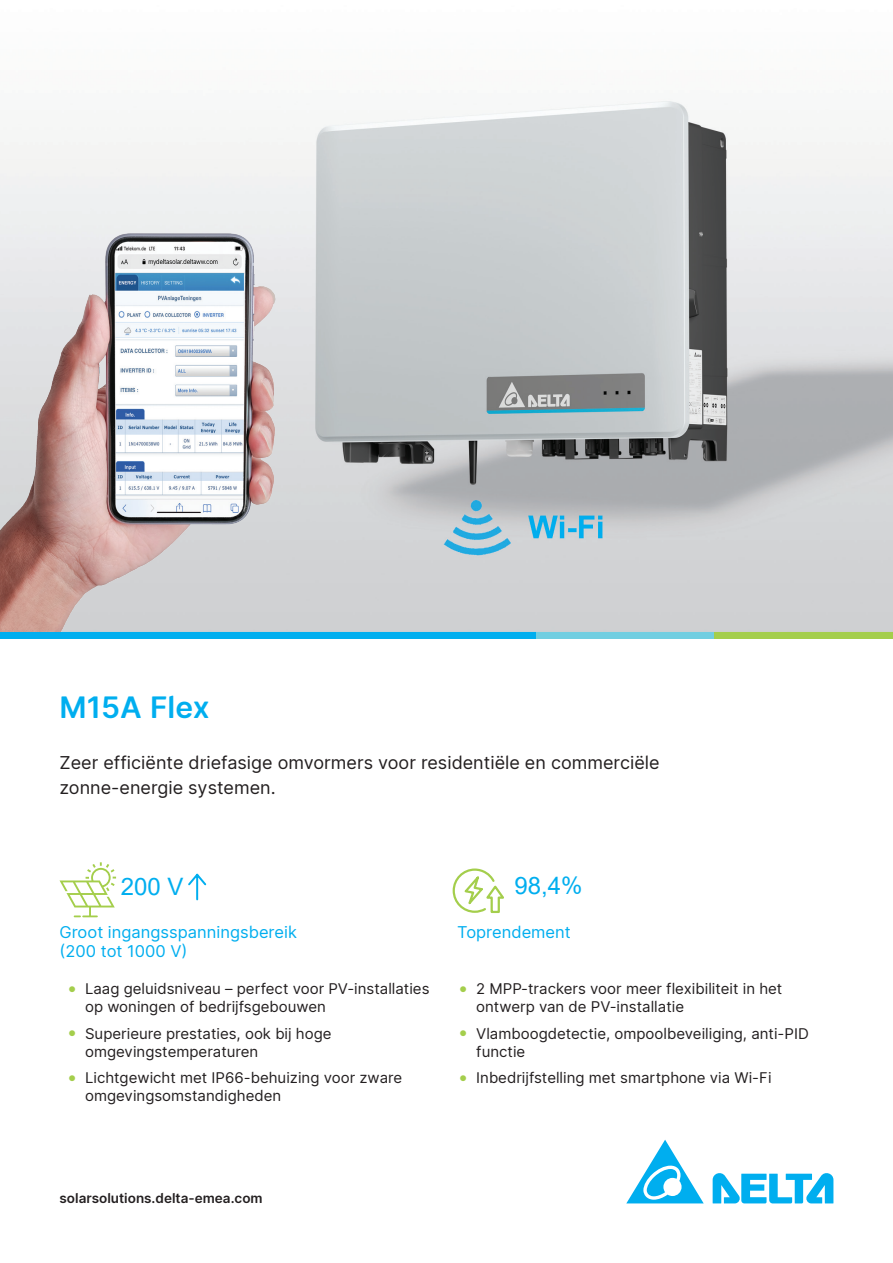
<style>
.page{position:relative;width:893px;height:1263px;background:#fff}
.page>*{position:absolute;margin:0;border:0;box-sizing:border-box;transform-origin:0 0}
.ST-Title_L-pf{font:600 30px "Delta Sans";color:#00aeef}
.ST-Main_feature_number-pf{font:24px "Arial";color:#00aeef}
.ST-Teaser_L-pf{font:18px/25.5px "Delta Sans";color:#231f20}
.ST-Main_feature_L-pf{font:16.5px/19.5px "Delta Sans";color:#00aeef}
.t1{font:15px/18px "Delta Sans";color:#231f20}
.t2{font:600 13.5px "Delta Sans";color:#231f20}
.s1{font-family:"Arial";font-size:13.5px;color:#a4ce4c}
</style>
<div class="page">
<svg style="left:713px;top:1173px;width:120px;height:30px"></svg>
<svg style="left:626px;top:1140px;width:78px;height:63px"></svg>
<div style="left:0;top:630px;width:536px;height:9px;background:#00aeef"></div>
<div style="left:536px;top:630px;width:178px;height:9px;background:#71cee1"></div>
<div style="left:714px;top:630px;width:179px;height:9px;background:#a4ce4c"></div>
<img style="left:0;top:101px;width:893px;height:530px">
<img style="left:0;top:233px;width:283px;height:398px">
<svg style="left:60px;top:862px;width:56px;height:55px"></svg>
<svg style="left:452px;top:868px;width:52px;height:45px"></svg>
<svg style="left:188px;top:873px;width:19px;height:28px"></svg>
<p class="ST-Title_L-pf" style="left:60px;top:684px;width:152px">M15A Flex</p>
<p class="ST-Teaser_L-pf" style="left:60px;top:749px;width:601px">Zeer efficiënte driefasige omvormers voor residentiële en commerciële zonne-energie systemen.</p>
<p class="ST-Main_feature_number-pf" style="left:121px;top:870px;width:64px">200 V</p>
<p class="ST-Main_feature_number-pf" style="left:514px;top:869px;width:70px">98,4%</p>
<p class="ST-Main_feature_L-pf" style="left:60px;top:922px;width:239px">Groot ingangsspanningsbereik (200 tot 1000 V)</p>
<p class="ST-Main_feature_L-pf" style="left:457px;top:922px;width:115px">Toprendement</p>
<p class="t1" style="left:85px;top:979px;width:346px;text-indent:-17px"><span class="s1">●</span> Laag geluidsniveau – perfect voor PV-installaties op woningen of bedrijfsgebouwen</p>
<p class="t1" style="left:85px;top:1024px;width:248px;text-indent:-17px"><span class="s1">●</span> Superieure prestaties, ook bij hoge omgevingstemperaturen</p>
<p class="t1" style="left:85px;top:1068px;width:319px;text-indent:-17px"><span class="s1">●</span> Lichtgewicht met IP66-behuizing voor zware omgevingsomstandigheden</p>
<p class="t1" style="left:476px;top:979px;width:308px;text-indent:-17px"><span class="s1">●</span> 2 MPP-trackers voor meer flexibiliteit in het ontwerp van de PV-installatie</p>
<p class="t1" style="left:476px;top:1024px;width:334px;text-indent:-17px"><span class="s1">●</span> Vlamboogdetectie, ompoolbeveiliging, anti-PID functie</p>
<p class="t1" style="left:459px;top:1068px;width:314px"><span class="s1">●</span> Inbedrijfstelling met smartphone via Wi-Fi</p>
<p class="t2" style="left:60px;top:1188px;width:205px">solarsolutions.delta-emea.com</p>
</div>
